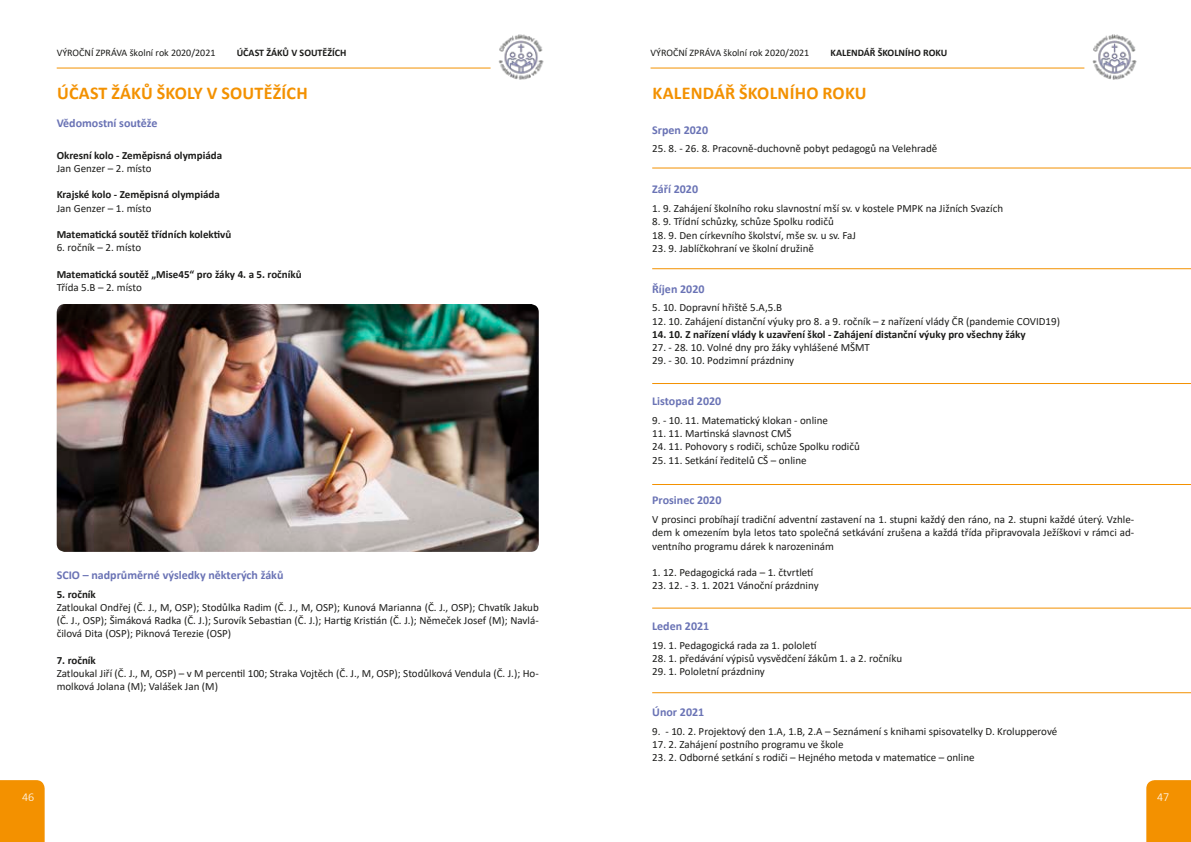
<style>
.page{position:relative;width:1191px;height:842px;background:#fff}
.page>*{position:absolute;margin:0;border:0;box-sizing:border-box;transform-origin:0 0}
.t1{font:700 18px "Calibri";letter-spacing:.015em;color:#f39100}
.t2{font:700 12px "Calibri";color:#6a73b5}
.t3{font:300 12px "Calibri";color:#fff}
.t4{font:11px/13.2px "Calibri";color:#1c1c1a;text-align:justify}
.t5{font:700 11px "Calibri";color:#1c1c1a}
.t6{font:10px "Calibri";color:#1c1c1a}
.t7{font:700 10px "Calibri";color:#1c1c1a}
</style>
<div class="page">
<div style="left:1146px;top:780px;width:45px;height:62px;background:#f39100"></div>
<hr style="left:650px;top:68px;width:434px;height:1px;background:#f39100">
<img style="left:1084px;top:34px;width:53px;height:46px">
<div style="left:0;top:780px;width:45px;height:62px;background:#f39100"></div>
<hr style="left:57px;top:68px;width:433px;height:1px;background:#f39100">
<img style="left:490px;top:34px;width:54px;height:46px">
<img style="left:57px;top:304px;width:482px;height:248px">
<hr style="left:652px;top:168px;width:539px;height:1px;background:#f39100">
<hr style="left:652px;top:268px;width:539px;height:1px;background:#f39100">
<hr style="left:652px;top:383px;width:539px;height:1px;background:#f39100">
<hr style="left:652px;top:484px;width:539px;height:1px;background:#f39100">
<hr style="left:652px;top:692px;width:539px;height:1px;background:#f39100">
<hr style="left:652px;top:608px;width:539px;height:1px;background:#f39100">
<p class="t6" style="left:57px;top:46px;width:160px">VÝROČNÍ ZPRÁVA školní rok 2020/2021</p>
<p class="t7" style="left:237px;top:45px;width:111px">ÚČAST ŽÁKŮ V SOUTĚŽÍCH</p>
<h1 class="t1" style="left:57px;top:80px;width:252px">ÚČAST ŽÁKŮ ŠKOLY V SOUTĚŽÍCH</h1>
<p class="t2" style="left:57px;top:114px;width:102px">Vědomostní soutěže</p>
<p class="t5" style="left:57px;top:147px;width:167px">Okresní kolo - Zeměpisná olympiáda</p>
<p class="t4" style="left:57px;top:161px;width:96px">Jan Genzer – 2. místo</p>
<p class="t5" style="left:57px;top:187px;width:165px">Krajské kolo - Zeměpisná olympiáda</p>
<p class="t4" style="left:57px;top:201px;width:96px">Jan Genzer – 1. místo</p>
<p class="t5" style="left:57px;top:227px;width:176px">Matematická soutěž třídních kolektivů</p>
<p class="t4" style="left:57px;top:241px;width:86px">6. ročník – 2. místo</p>
<p class="t5" style="left:57px;top:266px;width:246px">Matematická soutěž „Mise45“ pro žáky 4. a 5. ročníků</p>
<p class="t4" style="left:57px;top:280px;width:87px">Třída 5.B – 2. místo</p>
<p class="t2" style="left:57px;top:566px;width:228px">SCIO – nadprůměrné výsledky některých žáků</p>
<p class="t5" style="left:57px;top:586px;width:41px">5. ročník</p>
<p class="t4" style="left:57px;top:600px;width:483px">Zatloukal Ondřej (Č. J., M, OSP); Stodůlka Radim (Č. J., M, OSP); Kunová Marianna (Č. J., OSP); Chvatík Jakub (Č. J., OSP); Šimáková Radka (Č. J.); Surovík Sebastian (Č. J.); Hartig Kristián (Č. J.); Němeček Josef (M); Navlá&shy;čilová Dita (OSP); Piknová Terezie (OSP)</p>
<p class="t5" style="left:57px;top:652px;width:41px">7. ročník</p>
<p class="t4" style="left:57px;top:666px;width:483px">Zatloukal Jiří (Č. J., M, OSP) – v M percentil 100; Straka Vojtěch (Č. J., M, OSP); Stodůlková Vendula (Č. J.); Ho&shy;molková Jolana (M); Valášek Jan (M)</p>
<p class="t3" style="left:22px;top:789px;width:14px">46</p>
<p class="t6" style="left:650px;top:46px;width:160px">VÝROČNÍ ZPRÁVA školní rok 2020/2021</p>
<p class="t7" style="left:830px;top:45px;width:118px">KALENDÁŘ ŠKOLNÍHO ROKU</p>
<h1 class="t1" style="left:652px;top:80px;width:216px">KALENDÁŘ ŠKOLNÍHO ROKU</h1>
<p class="t2" style="left:652px;top:121px;width:57px">Srpen 2020</p>
<p class="t4" style="left:652px;top:142px;width:287px">25. 8. - 26. 8. Pracovně-‑duchovně pobyt pedagogů na Velehradě</p>
<p class="t2" style="left:652px;top:181px;width:47px">Září 2020</p>
<p class="t4" style="left:652px;top:202px;width:352px">1. 9. Zahájení školního roku slavnostní mší sv. v kostele PMPK na Jižních Svazích</p>
<p class="t4" style="left:652px;top:215px;width:183px">8. 9. Třídní schůzky, schůze Spolku rodičů</p>
<p class="t4" style="left:652px;top:228px;width:205px">18. 9. Den církevního školství, mše sv. u sv. FaJ</p>
<p class="t4" style="left:652px;top:241px;width:163px">23. 9. Jablíčkohraní ve školní družině</p>
<p class="t2" style="left:652px;top:280px;width:54px">Říjen 2020</p>
<p class="t4" style="left:652px;top:301px;width:131px">5. 10. Dopravní hřiště 5.A,5.B</p>
<p class="t4" style="left:652px;top:314px;width:409px">12. 10. Zahájení distanční výuky pro 8. a 9. ročník – z nařízení vlády ČR (pandemie COVID19)</p>
<p class="t5" style="left:652px;top:326px;width:375px">14. 10. Z nařízení vlády k uzavření škol - Zahájení distanční výuky pro všechny žáky</p>
<p class="t4" style="left:652px;top:340px;width:219px">27. - 28. 10. Volné dny pro žáky vyhlášené MŠMT</p>
<p class="t4" style="left:652px;top:354px;width:143px">29. - 30. 10. Podzimní prázdniny</p>
<p class="t2" style="left:652px;top:393px;width:71px">Listopad 2020</p>
<p class="t4" style="left:652px;top:413px;width:177px">9. - 10. 11. Matematický klokan - online</p>
<p class="t4" style="left:652px;top:427px;width:141px">11. 11. Martinská slavnost CMŠ</p>
<p class="t4" style="left:652px;top:440px;width:209px">24. 11. Pohovory s rodiči, schůze Spolku rodičů</p>
<p class="t4" style="left:652px;top:453px;width:156px">25. 11. Setkání ředitelů CŠ – online</p>
<p class="t2" style="left:652px;top:492px;width:71px">Prosinec 2020</p>
<p class="t4" style="left:652px;top:513px;width:483px">V prosinci probíhají tradiční adventní zastavení na 1. stupni každý den ráno, na 2. stupni každé úterý. Vzhle&shy;dem k omezením byla letos tato společná setkávání zrušena a každá třída připravovala Ježíškovi v rámci ad&shy;ventního programu dárek k narozeninám</p>
<p class="t4" style="left:652px;top:565px;width:163px">1. 12. Pedagogická rada – 1. čtvrtletí</p>
<p class="t4" style="left:652px;top:579px;width:168px">23. 12. - 3. 1. 2021 Vánoční prázdniny</p>
<p class="t2" style="left:652px;top:617px;width:59px">Leden 2021</p>
<p class="t4" style="left:652px;top:638px;width:166px">19. 1. Pedagogická rada za 1. pololetí</p>
<p class="t4" style="left:652px;top:651px;width:251px">28. 1. předávání výpisů vysvědčení žákům 1. a 2. ročníku</p>
<p class="t4" style="left:652px;top:665px;width:114px">29. 1. Pololetní prázdniny</p>
<p class="t2" style="left:652px;top:704px;width:54px">Únor 2021</p>
<p class="t4" style="left:652px;top:724px;width:407px">9. - 10. 2. Projektový den 1.A, 1.B, 2.A – Seznámení s knihami spisovatelky D. Krolupperové</p>
<p class="t4" style="left:652px;top:738px;width:193px">17. 2. Zahájení postního programu ve škole</p>
<p class="t4" style="left:652px;top:751px;width:324px">23. 2. Odborné setkání s rodiči – Hejného metoda v matematice – online</p>
<p class="t3" style="left:1157px;top:789px;width:14px">47</p>
</div>
